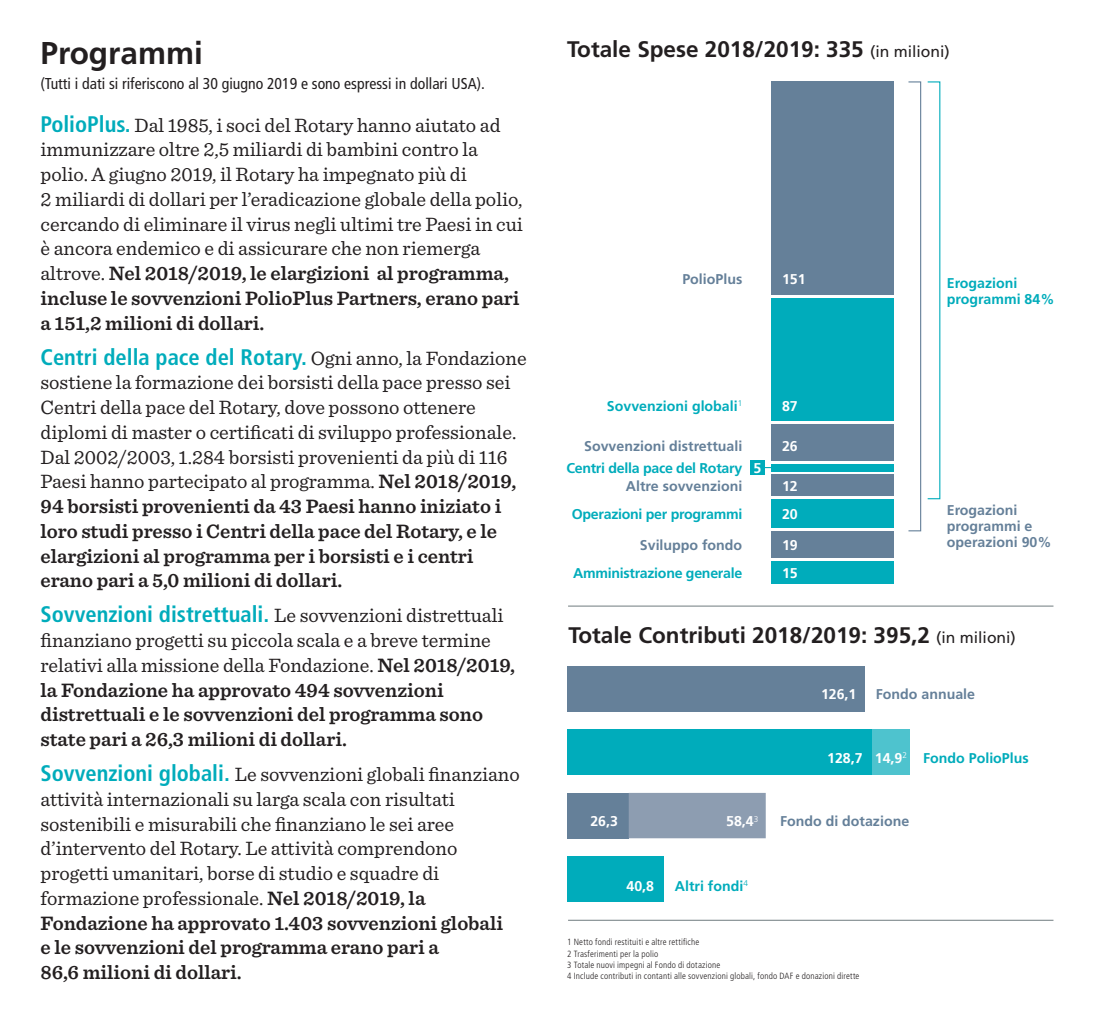
<style>
.page{position:relative;width:1094px;height:1013px;background:#fff}
.page>*{position:absolute;margin:0;border:0;box-sizing:border-box;transform-origin:0 0}
.t1{font:700 31.5px "Frutiger LT Std";color:#231f20}
.t2{font:700 22.5px "Frutiger LT Std";color:#231f20}
.t3{font:700 condensed 22.5px "Frutiger LT Std";color:#00acbb}
.t4{font:20.25px/24.8px "Sentinel";color:#231f20}
.t5{font:600 20.25px/24.8px "Sentinel";color:#231f20}
.t6{font:condensed 15.75px "Frutiger LT Std";color:#231f20}
.t7{font:700 14.17px/15.8px "Frutiger LT Std";color:#658099}
.t8{font:700 14.17px "Frutiger LT Std";letter-spacing:-.02em;color:#00acbb}
.t9{font:700 14.17px/15.8px "Frutiger LT Std";color:#00acbb}
.t10{font:700 14.17px/28.6px "Frutiger LT Std";color:#fff}
.t11{font:300 condensed 9px/11.2px "Frutiger LT Std";letter-spacing:.02em;color:#231f20}
.s1{font-family:"Frutiger LT Std";font-weight:700;font-stretch:condensed;font-size:22.5px;color:#00acbb}
.s2{font-weight:600}
.s3{font-family:"Sentinel";font-weight:400;font-stretch:normal;font-size:20.25px;color:#231f20}
.s4{font-weight:400}
.s5{font-weight:400;font-size:15.75px}
.s6{color:#fff}
</style>
<div class="page">
<div style="left:872px;top:729px;width:37px;height:45px;background:#4ec3ce"></div>
<div style="left:567px;top:666px;width:298px;height:45px;background:#658099"></div>
<div style="left:771px;top:82px;width:122px;height:212px;background:#658099"></div>
<div style="left:771px;top:298px;width:122px;height:122px;background:#00acbb"></div>
<div style="left:771px;top:424px;width:122px;height:37px;background:#658099"></div>
<div style="left:771px;top:475px;width:122px;height:21px;background:#658099"></div>
<div style="left:771px;top:500px;width:122px;height:28px;background:#00acbb"></div>
<div style="left:771px;top:531px;width:122px;height:27px;background:#658099"></div>
<div style="left:771px;top:561px;width:122px;height:23px;background:#00acbb"></div>
<div style="left:771px;top:464px;width:122px;height:7px;background:#00acbb"></div>
<div style="left:750px;top:461px;width:14px;height:14px;background:#00acbb"></div>
<div style="left:908px;top:81px;width:13px;height:450px;border:1px solid #658099"></div>
<div style="left:567px;top:729px;width:305px;height:45px;background:#00acbb"></div>
<div style="left:567px;top:793px;width:61px;height:45px;background:#658099"></div>
<div style="left:628px;top:793px;width:137px;height:45px;background:#8d9db1"></div>
<div style="left:567px;top:856px;width:97px;height:45px;background:#00acbb"></div>
<hr style="left:568px;top:605px;width:485px;height:1px;background:#808a8d">
<hr style="left:568px;top:919px;width:485px;height:1px;background:#808a8d">
<h1 class="t1" style="left:40px;top:35px;width:164px">Programmi</h1>
<p class="t6" style="left:40px;top:74px;width:446px">(Tutti i dati si riferiscono al 30 giugno 2019 e sono espressi in dollari USA).</p>
<p class="t4" style="left:40px;top:111px;width:484px"><span class="s1">PolioPlus.</span> Dal 1985, i soci del Rotary hanno aiutato ad immunizzare oltre 2,5 miliardi di bambini contro la polio. A giugno 2019, il Rotary ha impegnato più di<br>2 miliardi di dollari per l’eradicazione globale della polio, cercando di eliminare il virus negli ultimi tre Paesi in cui è ancora endemico e di assicurare che non riemerga altrove. <span class="s2">Nel 2018/2019, le elargizioni al programma, incluse le sovvenzioni PolioPlus Partners, erano pari a 151,2 milioni di dollari.</span></p>
<p class="t3" style="left:40px;top:343px;width:488px">Centri della pace del Rotary. <span class="s3">Ogni anno, la Fondazione</span></p>
<p class="t4" style="left:40px;top:369px;width:477px">sostiene la formazione dei borsisti della pace presso sei Centri della pace del Rotary, dove possono ottenere diplomi di master o certificati di sviluppo professionale.<br>Dal 2002/2003, 1.284 borsisti provenienti da più di 116<br>Paesi hanno partecipato al programma. <span class="s2">Nel 2018/2019, 94 borsisti provenienti da 43 Paesi hanno iniziato i loro studi presso i Centri della pace del Rotary, e le elargizioni al programma per i borsisti e i centri erano pari a 5,0 milioni di dollari.</span></p>
<p class="t5" style="left:40px;top:602px;width:476px"><span class="s1">Sovvenzioni distrettuali.</span> <span class="s4">Le sovvenzioni distrettuali finanziano progetti su piccola scala e a breve termine relativi alla missione della Fondazione.</span> Nel 2018/2019, la Fondazione ha approvato 494 sovvenzioni distrettuali e le sovvenzioni del programma sono state pari a 26,3 milioni di dollari.</p>
<p class="t4" style="left:40px;top:760px;width:481px"><span class="s1">Sovvenzioni globali.</span> Le sovvenzioni globali finanziano attività internazionali su larga scala con risultati sostenibili e misurabili che finanziano le sei aree d’intervento del Rotary. Le attività comprendono progetti umanitari, borse di studio e squadre di formazione professionale. <span class="s2">Nel 2018/2019, la Fondazione ha approvato 1.403 sovvenzioni globali<br>e le sovvenzioni del programma erano pari a<br>86,6 milioni di dollari.</span></p>
<p class="t2" style="left:567px;top:36px;width:384px">Totale Spese 2018/2019: 335 <span class="s5">(in milioni)</span></p>
<p class="t7" style="left:682px;top:271px;width:61px">PolioPlus</p>
<p class="t10" style="left:782px;top:265px;width:25px">151</p>
<p class="t9" style="left:607px;top:398px;width:137px">Sovvenzioni globali<sup>1</sup></p>
<p class="t7" style="left:584px;top:438px;width:160px">Sovvenzioni distrettuali</p>
<p class="t7" style="left:626px;top:478px;width:118px">Altre sovvenzioni</p>
<p class="t8" style="left:566px;top:459px;width:196px">Centri della pace del Rotary <span class="s6">5</span></p>
<p class="t8" style="left:572px;top:506px;width:172px">Operazioni per programmi</p>
<p class="t7" style="left:640px;top:537px;width:104px">Sviluppo fondo</p>
<p class="t8" style="left:573px;top:565px;width:171px">Amministrazione generale</p>
<p class="t10" style="left:782px;top:392px;width:17px">87</p>
<p class="t10" style="left:782px;top:432px;width:17px">26</p>
<p class="t10" style="left:782px;top:471px;width:17px">12<br>20</p>
<p class="t10" style="left:782px;top:531px;width:17px">19<br>15</p>
<p class="t9" style="left:946px;top:275px;width:109px">Erogazioni programmi 84%</p>
<p class="t7" style="left:946px;top:502px;width:106px">Erogazioni programmi e operazioni 90%</p>
<p class="t2" style="left:568px;top:622px;width:449px">Totale Contributi 2018/2019: 395,2 <span class="s5">(in milioni)</span></p>
<p class="t10" style="left:590px;top:807px;width:29px">26,3</p>
<p class="t10" style="left:626px;top:871px;width:29px">40,8</p>
<p class="t10" style="left:726px;top:807px;width:34px">58,4<sup>3</sup></p>
<p class="t9" style="left:675px;top:877px;width:75px">Altri fondi<sup>4</sup></p>
<p class="t10" style="left:821px;top:680px;width:37px">126,1</p>
<p class="t7" style="left:875px;top:686px;width:101px">Fondo annuale</p>
<p class="t10" style="left:827px;top:743px;width:37px">128,7</p>
<p class="t10" style="left:874px;top:743px;width:34px">14,9<sup>2</sup></p>
<p class="t9" style="left:923px;top:750px;width:107px">Fondo PolioPlus</p>
<p class="t7" style="left:780px;top:813px;width:131px">Fondo di dotazione</p>
<p class="t11" style="left:567px;top:936px;width:294px">1 Netto fondi restituiti e altre rettifiche<br>2 Trasferimenti per la polio<br>3 Totale nuovi impegni al Fondo di dotazione<br>4 Include contributi in contanti alle sovvenzioni globali, fondo DAF e donazioni dirette</p>
</div>
